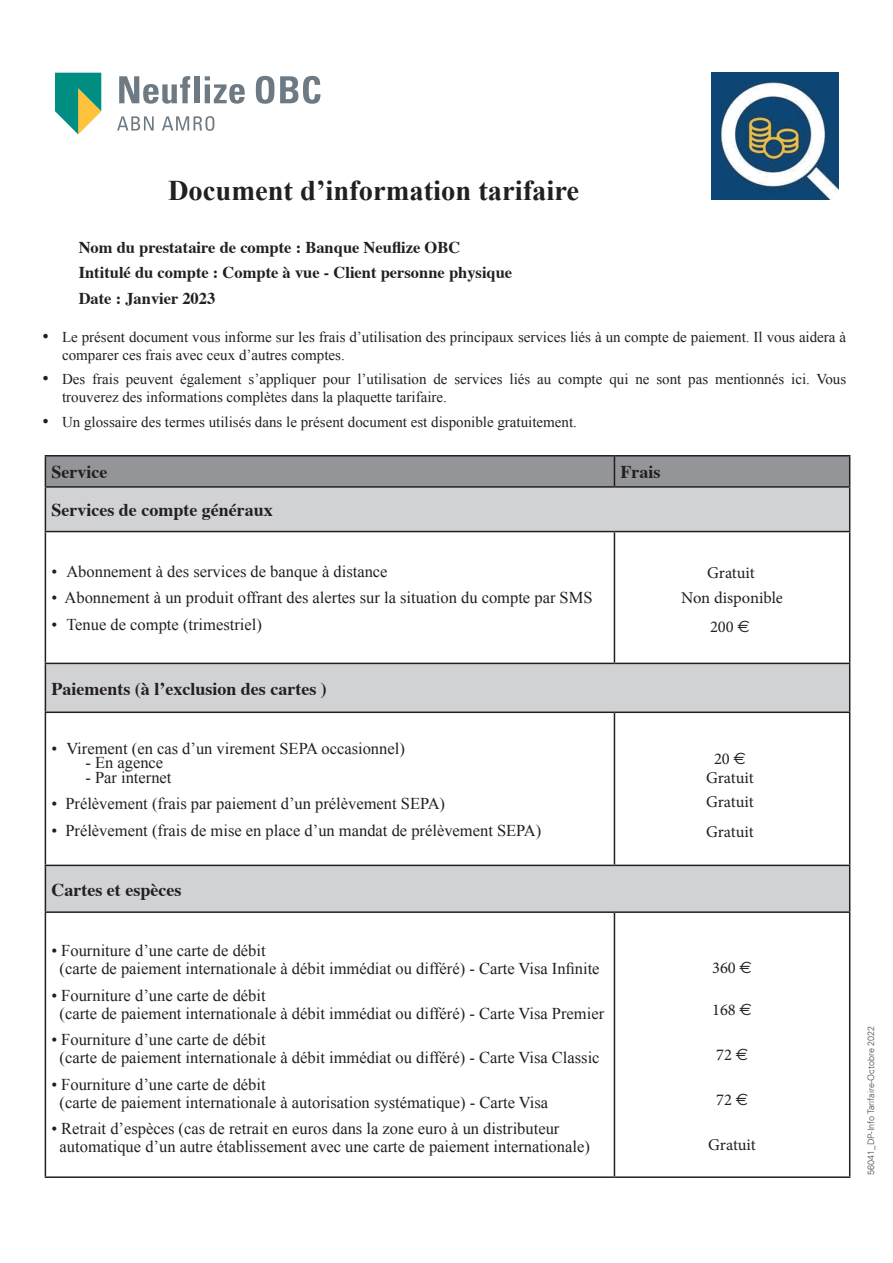
<style>
.page{position:relative;width:893px;height:1263px;background:#fff}
.page>*{position:absolute;margin:0;border:0;box-sizing:border-box;transform-origin:0 0}
.t1{font:700 28.5px "Times New Roman";color:#231f20}
.t2{font:700 18px "Times";color:#231f20}
.t3{font:16.5px/18px "Times New Roman";color:#231f20}
.t4{font:700 16.5px/25.5px "Times";color:#231f20}
.t5{font:16.5px/19.2px "Minion Pro";letter-spacing:-.005em;color:#231f20;text-align:center}
.t6{font:15px/18px "Times New Roman";color:#231f20}
.t7{font:300 9px "Univers 45";color:#4b4c4d}
.s1{font-size:18px}
.s2{font-family:"Euro Sans"}
</style>
<div class="page">
<img style="left:711px;top:72px;width:128px;height:128px">
<div style="left:46px;top:456px;width:803px;height:30px;background:#939598"></div>
<div style="left:45px;top:487px;width:805px;height:44px;background:#d1d2d4"></div>
<svg style="left:46px;top:664px;width:803px;height:247px"></svg>
<hr style="left:45px;top:455px;width:569px;height:1px;background:#231f20">
<hr style="left:45px;top:456px;width:1px;height:30px;background:#231f20">
<hr style="left:614px;top:455px;width:236px;height:1px;background:#231f20">
<hr style="left:614px;top:456px;width:1px;height:30px;background:#231f20">
<hr style="left:849px;top:456px;width:1px;height:30px;background:#231f20">
<hr style="left:45px;top:486px;width:569px;height:2px;background:#231f20">
<hr style="left:45px;top:488px;width:1px;height:43px;background:#231f20">
<hr style="left:614px;top:486px;width:236px;height:2px;background:#231f20">
<hr style="left:849px;top:488px;width:1px;height:43px;background:#231f20">
<hr style="left:45px;top:531px;width:569px;height:1px;background:#231f20">
<hr style="left:45px;top:532px;width:1px;height:131px;background:#231f20">
<hr style="left:614px;top:531px;width:236px;height:1px;background:#231f20">
<hr style="left:614px;top:532px;width:1px;height:131px;background:#231f20">
<hr style="left:849px;top:532px;width:1px;height:131px;background:#231f20">
<hr style="left:45px;top:663px;width:569px;height:1px;background:#231f20">
<hr style="left:45px;top:664px;width:1px;height:47px;background:#231f20">
<hr style="left:614px;top:663px;width:236px;height:1px;background:#231f20">
<hr style="left:849px;top:664px;width:1px;height:47px;background:#231f20">
<hr style="left:45px;top:711px;width:569px;height:2px;background:#231f20">
<hr style="left:45px;top:713px;width:1px;height:152px;background:#231f20">
<hr style="left:614px;top:711px;width:236px;height:2px;background:#231f20">
<hr style="left:614px;top:713px;width:1px;height:152px;background:#231f20">
<hr style="left:849px;top:713px;width:1px;height:152px;background:#231f20">
<hr style="left:45px;top:865px;width:569px;height:1px;background:#231f20">
<hr style="left:45px;top:866px;width:1px;height:45px;background:#231f20">
<hr style="left:614px;top:865px;width:236px;height:1px;background:#231f20">
<hr style="left:849px;top:866px;width:1px;height:45px;background:#231f20">
<hr style="left:45px;top:911px;width:569px;height:2px;background:#231f20">
<hr style="left:45px;top:913px;width:1px;height:263px;background:#231f20">
<hr style="left:614px;top:911px;width:236px;height:2px;background:#231f20">
<hr style="left:614px;top:913px;width:1px;height:263px;background:#231f20">
<hr style="left:849px;top:913px;width:1px;height:263px;background:#231f20">
<hr style="left:45px;top:1176px;width:569px;height:2px;background:#231f20">
<hr style="left:614px;top:1176px;width:236px;height:2px;background:#231f20">
<svg style="left:55px;top:73px;width:190px;height:62px"></svg>
<svg style="left:256px;top:76px;width:18px;height:28px"></svg>
<svg style="left:280px;top:76px;width:40px;height:28px"></svg>
<h1 class="t1" style="left:168px;top:171px;width:413px">Document d’information tarifaire</h1>
<p class="t4" style="left:79px;top:233px;width:435px">Nom du prestataire de compte : Banque Neuflize OBC<br>Intitulé du compte : Compte à vue - Client personne physique<br>Date : Janvier 2023</p>
<p class="t6" style="left:62px;top:328px;width:786px;text-indent:-20px"><span class="s1">•</span> Le présent document vous informe sur les frais d’utilisation des principaux services liés à un compte de paiement. Il vous aidera à comparer ces frais avec ceux d’autres comptes.</p>
<p class="t6" style="left:62px;top:370px;width:786px;text-indent:-20px"><span class="s1">•</span> Des frais peuvent également s’appliquer pour l’utilisation de services liés au compte qui ne sont pas mentionnés ici. Vous trouverez des informations complètes dans la plaquette tarifaire.</p>
<p class="t6" style="left:43px;top:413px;width:536px"><span class="s1">•</span> Un glossaire des termes utilisés dans le présent document est disponible gratuitement.</p>
<p class="t2" style="left:51px;top:455px;width:57px">Service</p>
<p class="t2" style="left:620px;top:455px;width:41px">Frais</p>
<p class="t2" style="left:51px;top:493px;width:223px">Services de compte généraux</p>
<p class="t3" style="left:51px;top:562px;width:338px">• Abonnement à des services de banque à distance</p>
<p class="t3" style="left:51px;top:588px;width:543px">• Abonnement à un produit offrant des alertes sur la situation du compte par SMS</p>
<p class="t3" style="left:51px;top:615px;width:212px">• Tenue de compte (trimestriel)</p>
<p class="t2" style="left:51px;top:671px;width:277px">Paiements (à l’exclusion des cartes )</p>
<p class="t3" style="left:51px;top:739px;width:355px">• Virement (en cas d’un virement SEPA occasionnel)</p>
<p class="t3" style="left:85px;top:753px;width:79px">- En agence</p>
<p class="t3" style="left:85px;top:768px;width:88px">- Par internet</p>
<p class="t3" style="left:51px;top:794px;width:395px">• Prélèvement (frais par paiement d’un prélèvement SEPA)</p>
<p class="t3" style="left:51px;top:821px;width:491px">• Prélèvement (frais de mise en place d’un mandat de prélèvement SEPA)</p>
<p class="t2" style="left:51px;top:872px;width:131px">Cartes et espèces</p>
<p class="t3" style="left:60px;top:941px;width:541px;text-indent:-8px">• Fourniture d’une carte de débit<br>(carte de paiement internationale à débit immédiat ou différé) - Carte Visa Infinite</p>
<p class="t3" style="left:60px;top:986px;width:546px;text-indent:-8px">• Fourniture d’une carte de débit<br>(carte de paiement internationale à débit immédiat ou différé) - Carte Visa Premier</p>
<p class="t3" style="left:60px;top:1030px;width:541px;text-indent:-8px">• Fourniture d’une carte de débit<br>(carte de paiement internationale à débit immédiat ou différé) - Carte Visa Classic</p>
<p class="t3" style="left:60px;top:1075px;width:490px;text-indent:-8px">• Fourniture d’une carte de débit<br>(carte de paiement internationale à autorisation systématique) - Carte Visa</p>
<p class="t3" style="left:60px;top:1119px;width:532px;text-indent:-8px">• Retrait d’espèces (cas de retrait en euros dans la zone euro à un distributeur automatique d’un autre établissement avec une carte de paiement internationale)</p>
<p class="t5" style="left:707px;top:563px;width:49px">Gratuit</p>
<p class="t5" style="left:681px;top:589px;width:103px">Non disponible</p>
<p class="t5" style="left:710px;top:617px;width:41px">200 <span class="s2">E</span></p>
<p class="t5" style="left:706px;top:749px;width:49px">20 <span class="s2">E<br></span>Gratuit</p>
<p class="t5" style="left:706px;top:787px;width:49px;line-height:29.7px;text-align:left">Gratuit<br>Gratuit</p>
<p class="t5" style="left:712px;top:958px;width:41px">360 <span class="s2">E</span></p>
<p class="t5" style="left:712px;top:1000px;width:41px">168 <span class="s2">E</span></p>
<p class="t5" style="left:716px;top:1045px;width:33px">72 <span class="s2">E</span></p>
<p class="t5" style="left:716px;top:1090px;width:33px">72 <span class="s2">E</span></p>
<p class="t5" style="left:708px;top:1135px;width:49px">Gratuit</p>
<p class="t7" style="left:866px;top:1175px;width:150px;rotate:-90deg">56041_DP-Info Tarifaire-Octobre 2022</p>
</div>
